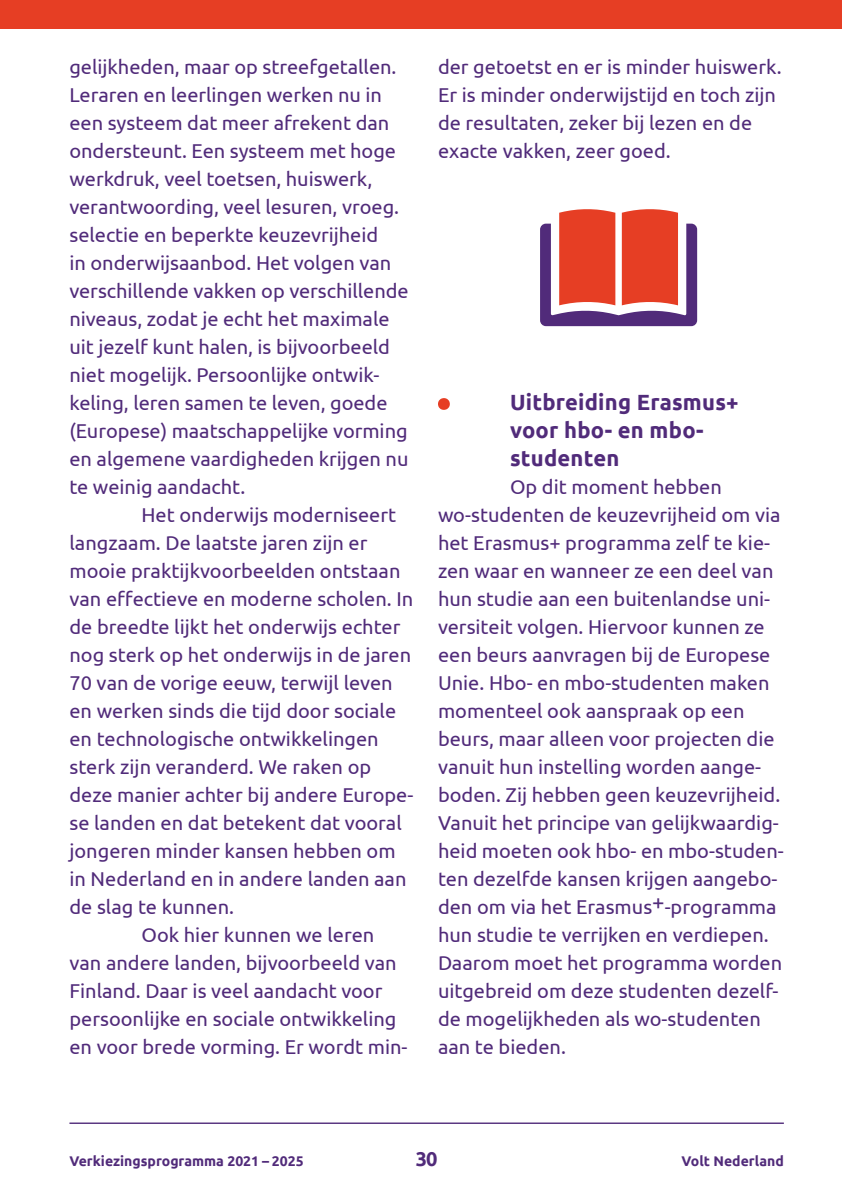
<style>
.page{position:relative;width:842px;height:1191px;background:#fff}
.page>*{position:absolute;margin:0;border:0;box-sizing:border-box;transform-origin:0 0}
.t1{font:700 22px/28px "Ubuntu";letter-spacing:.01em;color:#512b7a}
.t2{font:20px/28px "Ubuntu";color:#512b7a}
.t3{font:700 20px "Ubuntu";color:#512b7a}
.t4{font:700 14px "Ubuntu";color:#512b7a}
</style>
<div class="page">
<hr style="left:69px;top:1122px;width:715px;height:2px;background:#512b7a">
<svg style="left:438px;top:398px;width:12px;height:12px"></svg>
<svg style="left:540px;top:209px;width:158px;height:118px"></svg>
<div style="left:0;top:0;width:842px;height:28px;background:#e63e24"></div>
<p class="t2" style="left:69px;top:52px;width:341px">gelijkheden, maar op streefgetallen.<br>Leraren en leerlingen werken nu in een systeem dat meer afrekent dan ondersteunt. Een systeem met hoge werkdruk, veel toetsen, huiswerk, verantwoording, veel lesuren, vroeg. selectie en beperkte keuzevrijheid<br>in onderwijsaanbod. Het volgen van verschillende vakken op verschillende niveaus, zodat je echt het maximale uit jezelf kunt halen, is bijvoorbeeld niet mogelijk. Persoonlijke ontwik&shy;keling, leren samen te leven, goede (Europese) maatschappelijke vorming en algemene vaardigheden krijgen nu te weinig aandacht.</p>
<p class="t2" style="left:141px;top:500px;width:256px">Het onderwijs moderniseert</p>
<p class="t2" style="left:69px;top:528px;width:300px">langzaam. De laatste jaren zijn er</p>
<p class="t2" style="left:69px;top:556px;width:333px">mooie praktijkvoorbeelden ontstaan</p>
<p class="t2" style="left:69px;top:584px;width:345px">van effectieve en moderne scholen. In</p>
<p class="t2" style="left:69px;top:612px;width:332px">de breedte lijkt het onderwijs echter</p>
<p class="t2" style="left:69px;top:640px;width:343px">nog sterk op het onderwijs in de jaren</p>
<p class="t2" style="left:69px;top:668px;width:325px">70 van de vorige eeuw, terwijl leven</p>
<p class="t2" style="left:69px;top:696px;width:328px">en werken sinds die tijd door sociale</p>
<p class="t2" style="left:69px;top:724px;width:311px">en technologische ontwikkelingen</p>
<p class="t2" style="left:69px;top:752px;width:303px">sterk zijn veranderd. We raken op</p>
<p class="t2" style="left:69px;top:780px;width:345px">deze manier achter bij andere Europe-</p>
<p class="t2" style="left:69px;top:808px;width:334px">se landen en dat betekent dat vooral</p>
<p class="t2" style="left:69px;top:836px;width:328px">jongeren minder kansen hebben om</p>
<p class="t2" style="left:69px;top:864px;width:338px">in Nederland en in andere landen aan</p>
<p class="t2" style="left:69px;top:892px;width:166px">de slag te kunnen.</p>
<p class="t2" style="left:141px;top:920px;width:234px">Ook hier kunnen we leren</p>
<p class="t2" style="left:69px;top:948px;width:329px">van andere landen, bijvoorbeeld van</p>
<p class="t2" style="left:69px;top:976px;width:315px">Finland. Daar is veel aandacht voor</p>
<p class="t2" style="left:69px;top:1004px;width:329px">persoonlijke en sociale ontwikkeling</p>
<p class="t2" style="left:69px;top:1032px;width:340px">en voor brede vorming. Er wordt min-</p>
<p class="t2" style="left:438px;top:52px;width:345px">der getoetst en er is minder huiswerk.<br>Er is minder onderwijstijd en toch zijn de resultaten, zeker bij lezen en de exacte vakken, zeer goed.</p>
<p class="t1" style="left:510px;top:388px;width:230px">Uitbreiding Erasmus+ voor hbo- en mbo&shy;studenten</p>
<p class="t2" style="left:438px;top:472px;width:347px;text-indent:72px">Op dit moment hebben wo-studenten de keuzevrijheid om via het Erasmus+ programma zelf te kie&shy;zen waar en wanneer ze een deel van hun studie aan een buitenlandse uni&shy;versiteit volgen. Hiervoor kunnen ze een beurs aanvragen bij de Europese Unie. Hbo- en mbo-studenten maken momenteel ook aanspraak op een beurs, maar alleen voor projecten die vanuit hun instelling worden aange&shy;boden. Zij hebben geen keuzevrijheid.<br>Vanuit het principe van gelijkwaardig&shy;heid moeten ook hbo- en mbo-studen&shy;ten dezelfde kansen krijgen aangebo&shy;den om via het Erasmus<sup>+</sup>-programma hun studie te verrijken en verdiepen.<br>Daarom moet het programma worden uitgebreid om deze studenten dezelf&shy;de mogelijkheden als wo-studenten aan te bieden.</p>
<p class="t4" style="left:69px;top:1152px;width:236px">Verkiezingsprogramma 2021 – 2025</p>
<p class="t3" style="left:416px;top:1146px;width:23px">30</p>
<p class="t4" style="left:682px;top:1152px;width:104px">Volt Nederland</p>
</div>
